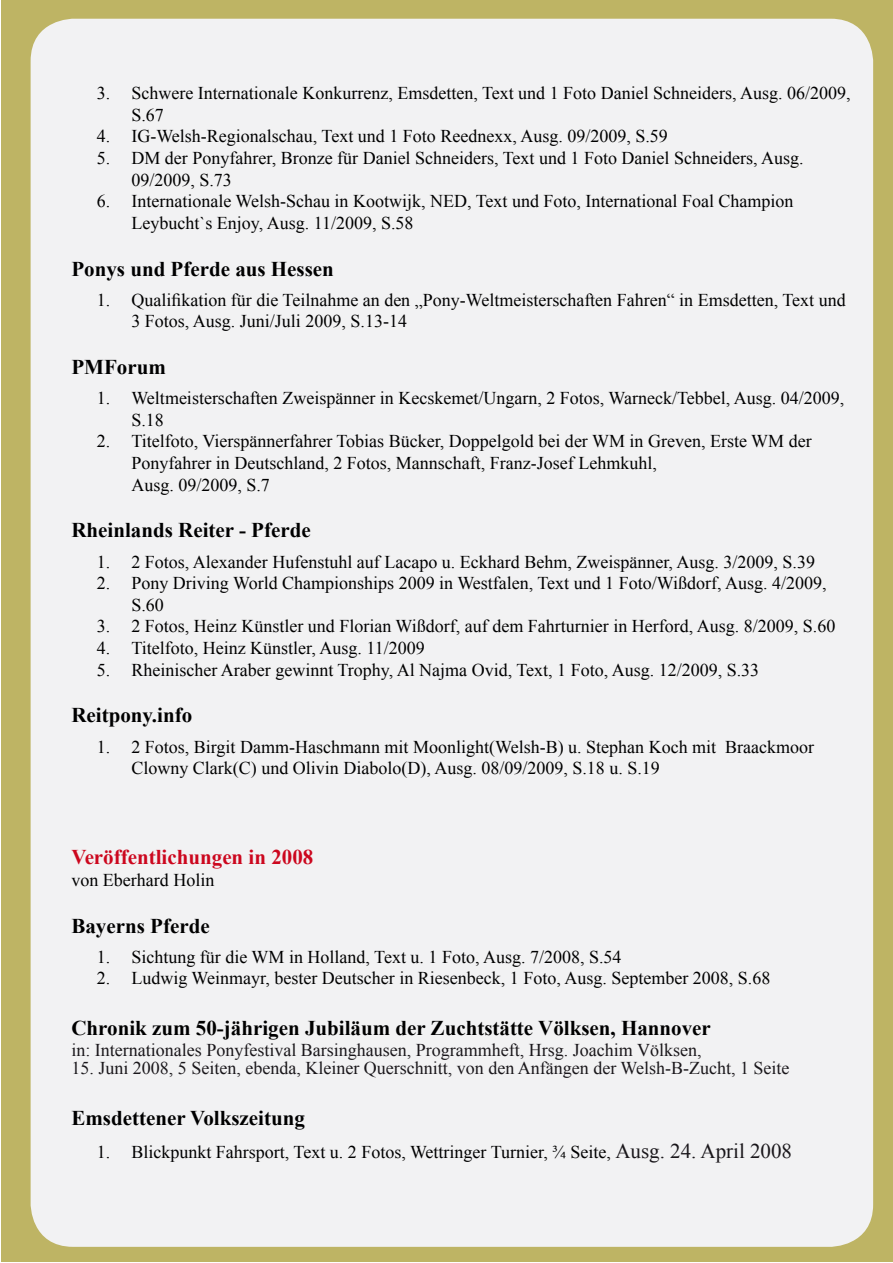
<style>
.page{position:relative;width:893px;height:1263px;background:#fff}
.page>*{position:absolute;margin:0;border:0;box-sizing:border-box;transform-origin:0 0}
.t1{font:700 21px "Times New Roman";color:#000}
.t2{font:700 21px "Times New Roman";color:#cc071e}
.t3{font:18px/21.6px "Times New Roman";color:#000}
.t4{font:18px "Times New Roman";color:#1a171b}
.s1{font-size:21px;color:#1a171b}
</style>
<div class="page">
<div style="left:1px;top:1px;width:891px;height:1261px;background:#beb464"></div>
<div style="left:31px;top:19px;width:842px;height:1228px;background:#f2f2f3;border-radius:43px"></div>
<p class="t3" style="left:131px;top:82px;width:721px">Schwere Internationale Konkurrenz, Emsdetten, Text und 1 Foto Daniel Schneiders, Ausg. 06/2009, S.67<br>IG-Welsh-Regionalschau, Text und 1 Foto Reednexx, Ausg. 09/2009, S.59<br>DM der Ponyfahrer, Bronze für Daniel Schneiders, Text und 1 Foto Daniel Schneiders, Ausg.<br>09/2009, S.73<br>Internationale Welsh-Schau in Kootwijk, NED, Text und Foto, International Foal Champion Leybucht`s Enjoy, Ausg. 11/2009, S.58</p>
<p class="t1" style="left:71px;top:254px;width:264px">Ponys und Pferde aus Hessen</p>
<p class="t3" style="left:131px;top:289px;width:716px">Qualifikation für die Teilnahme an den „Pony-Weltmeisterschaften Fahren“ in Emsdetten, Text und<br>3 Fotos, Ausg. Juni/Juli 2009, S.13-14</p>
<p class="t1" style="left:71px;top:353px;width:96px">PMForum</p>
<p class="t3" style="left:131px;top:387px;width:714px">Weltmeisterschaften Zweispänner in Kecskemet/Ungarn, 2 Fotos, Warneck/Tebbel, Ausg. 04/2009, S.18<br>Titelfoto, Vierspännerfahrer Tobias Bücker, Doppelgold bei der WM in Greven, Erste WM der Ponyfahrer in Deutschland, 2 Fotos, Mannschaft, Franz-Josef Lehmkuhl,<br>Ausg. 09/2009, S.7</p>
<p class="t1" style="left:71px;top:516px;width:241px">Rheinlands Reiter - Pferde</p>
<p class="t3" style="left:131px;top:550px;width:705px">2 Fotos, Alexander Hufenstuhl auf Lacapo u. Eckhard Behm, Zweispänner, Ausg. 3/2009, S.39<br>Pony Driving World Championships 2009 in Westfalen, Text und 1 Foto/Wißdorf, Ausg. 4/2009, S.60<br>2 Fotos, Heinz Künstler und Florian Wißdorf, auf dem Fahrturnier in Herford, Ausg. 8/2009, S.60<br>Titelfoto, Heinz Künstler, Ausg. 11/2009<br>Rheinischer Araber gewinnt Trophy, Al Najma Ovid, Text, 1 Foto, Ausg. 12/2009, S.33</p>
<p class="t1" style="left:71px;top:701px;width:122px">Reitpony.info</p>
<p class="t3" style="left:131px;top:735px;width:684px">2 Fotos, Birgit Damm-Haschmann mit Moonlight(Welsh-B) u. Stephan Koch mit Braackmoor<br>Clowny Clark(C) und Olivin Diabolo(D), Ausg. 08/09/2009, S.18 u. S.19</p>
<p class="t3" style="left:97px;top:82px;width:15px">3.</p>
<p class="t3" style="left:97px;top:125px;width:15px">4.<br>5.</p>
<p class="t3" style="left:97px;top:190px;width:15px">6.</p>
<p class="t3" style="left:97px;top:289px;width:15px">1.</p>
<p class="t3" style="left:97px;top:387px;width:15px">1.</p>
<p class="t3" style="left:97px;top:430px;width:15px">2.</p>
<p class="t3" style="left:97px;top:550px;width:15px">1.<br>2.</p>
<p class="t3" style="left:97px;top:615px;width:15px;text-align:justify">3.<br>4.<br>5.</p>
<p class="t3" style="left:97px;top:735px;width:15px">1.</p>
<p class="t2" style="left:71px;top:842px;width:243px">Veröffentlichungen in 2008</p>
<p class="t3" style="left:71px;top:869px;width:144px">von Eberhard Holin</p>
<p class="t1" style="left:71px;top:911px;width:140px">Bayerns Pferde</p>
<p class="t3" style="left:131px;top:945px;width:640px">Sichtung für die WM in Holland, Text u. 1 Foto, Ausg. 7/2008, S.54<br>Ludwig Weinmayr, bester Deutscher in Riesenbeck, 1 Foto, Ausg. September 2008, S.68</p>
<p class="t1" style="left:71px;top:1013px;width:641px">Chronik zum 50-jährigen Jubiläum der Zuchtstätte Völksen, Hannover</p>
<p class="t4" style="left:71px;top:1038px;width:632px">in: Internationales Ponyfestival Barsinghausen, Programmheft, Hrsg. Joachim Völksen,</p>
<p class="t4" style="left:71px;top:1056px;width:720px">15. Juni 2008, 5 Seiten, ebenda, Kleiner Querschnitt, von den Anfängen der Welsh-B-Zucht, 1 Seite</p>
<p class="t1" style="left:71px;top:1103px;width:235px">Emsdettener Volkszeitung</p>
<p class="t3" style="left:131px;top:1141px;width:662px">Blickpunkt Fahrsport, Text u. 2 Fotos, Wettringer Turnier, ¾ Seite, <span class="s1">Ausg. 24. April 2008</span></p>
<p class="t3" style="left:97px;top:945px;width:15px">1.<br>2.</p>
<p class="t3" style="left:97px;top:1141px;width:15px">1.</p>
</div>
